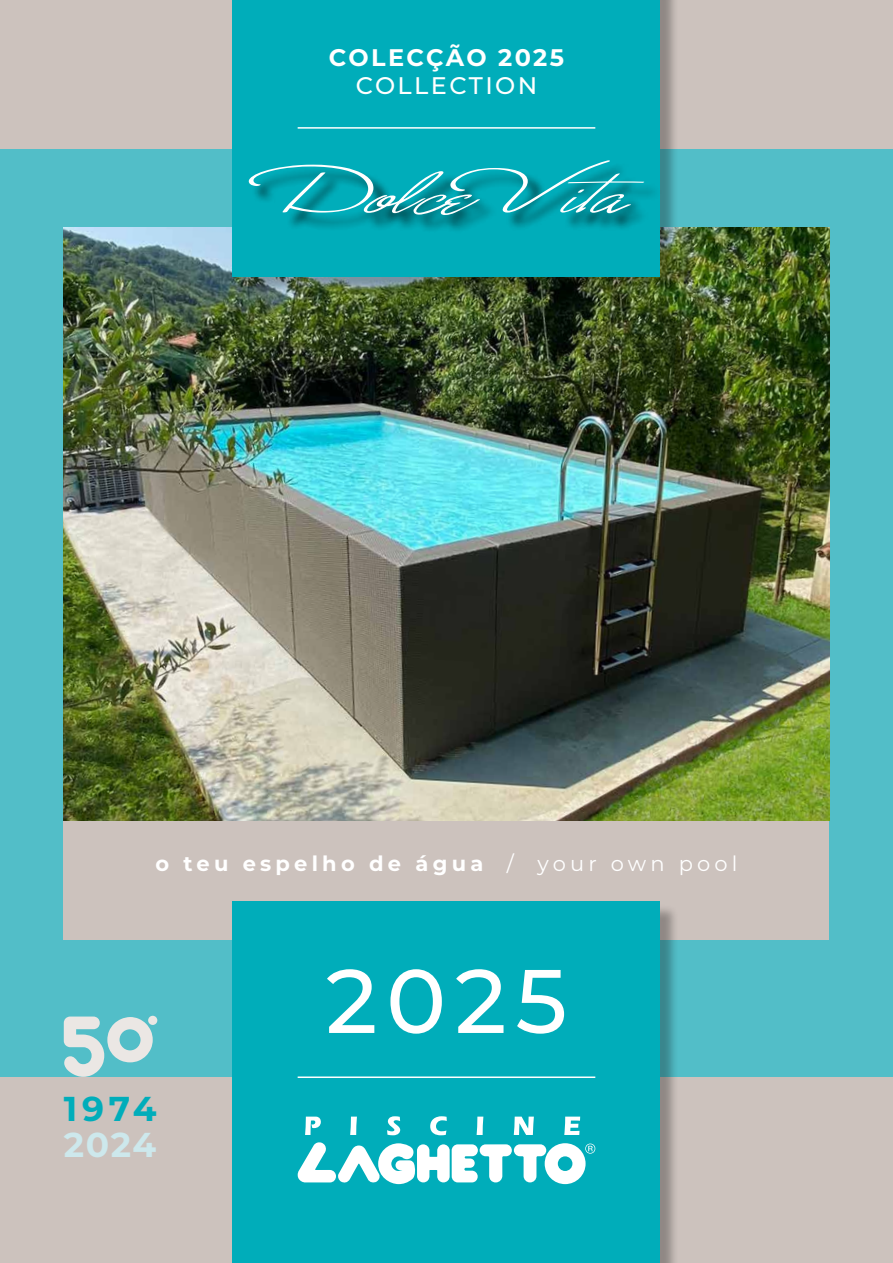
<style>
.page{position:relative;width:893px;height:1263px;background:#ccc2bd}
.page>*{position:absolute;margin:0;border:0;box-sizing:border-box;transform-origin:0 0}
.t1{font:500 90px "Montserrat";color:#fff}
.t2{font:700 34.5px "Montserrat";color:#00adba}
.t3{font:700 34.5px "Montserrat";color:#cde8ec}
.t4{font:700 24px "Montserrat";letter-spacing:.095em;color:#fff}
.t5{font:500 24px "Montserrat";letter-spacing:.1em;color:#fff}
.t6{font:700 21px "Montserrat";letter-spacing:.2em;color:#fff}
.s1{font-weight:400}
</style>
<div class="page">
<div style="left:0;top:150px;width:893px;height:927px;background:#52bec8"></div>
<div style="left:64px;top:227px;width:765px;height:713px;background:#ccc2bd"></div>
<div style="left:235px;top:904px;width:444px;height:359px;background:#000;opacity:.3"></div>
<div style="left:233px;top:901px;width:427px;height:362px;background:#00adba"></div>
<svg style="left:305px;top:1116px;width:16px;height:19px"></svg>
<svg style="left:350px;top:1116px;width:7px;height:19px"></svg>
<svg style="left:387px;top:1116px;width:13px;height:19px"></svg>
<svg style="left:430px;top:1116px;width:17px;height:19px"></svg>
<svg style="left:477px;top:1116px;width:6px;height:19px"></svg>
<svg style="left:514px;top:1116px;width:20px;height:19px"></svg>
<svg style="left:564px;top:1116px;width:16px;height:19px"></svg>
<svg style="left:297px;top:1142px;width:298px;height:42px"></svg>
<img style="left:64px;top:227px;width:765px;height:594px">
<div style="left:235px;top:0;width:444px;height:295px;background:#000;opacity:.3"></div>
<div style="left:233px;top:0;width:427px;height:276px;background:#00adba"></div>
<hr style="left:298px;top:1076px;width:297px;height:2px;background:#fff">
<hr style="left:298px;top:127px;width:297px;height:2px;background:#fff">
<svg style="left:64px;top:1016px;width:89px;height:61px"></svg>
<div style="left:148px;top:1016px;width:9px;height:9px;background:#ebe7e4;border-radius:50%"></div>
<div style="left:252px;top:163px;width:409px;height:70px;background:#000;opacity:.75"></div>
<svg style="left:249px;top:160px;width:395px;height:55px"></svg>
<p class="t4" style="left:329px;top:40px;width:237px">COLECÇÃO 2025</p>
<p class="t5" style="left:356px;top:69px;width:183px">COLLECTION</p>
<p class="t6" style="left:155px;top:849px;width:583px">o teu espelho de água <span class="s1">/ your own pool</span></p>
<h2 class="t2" style="left:64px;top:1084px;width:94px">1974</h2>
<h2 class="t3" style="left:64px;top:1120px;width:94px">2024</h2>
<h1 class="t1" style="left:326px;top:938px;width:243px">2025</h1>
</div>
